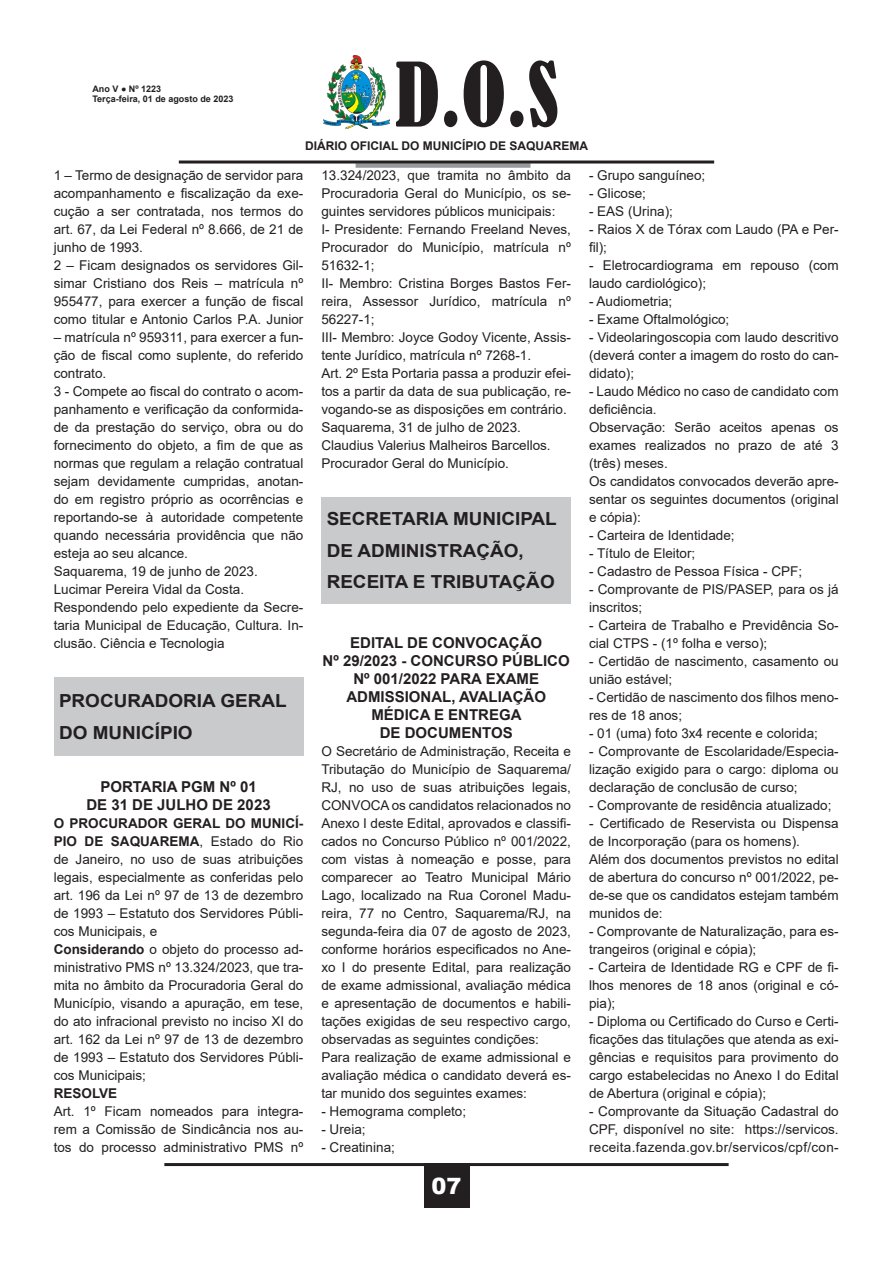
<style>
.page{position:relative;width:893px;height:1263px;background:#fff}
.page>*{position:absolute;margin:0;border:0;box-sizing:border-box;transform-origin:0 0}
.t1{font:condensed 82.5px "Bernard";color:#231f20}
.t2{font:900 22.5px "Arial";color:#fff}
.t3{font:700 18px "Arial";color:#231f20;scale:1.05 1}
.t4{font:700 15px/18px "Arial";color:#231f20;text-align:center}
.t5{font:13.5px/18px "Arial";color:#231f20;text-align:justify}
.t6{font:700 13.5px "Arial";color:#231f20}
.t7{font:700 12px "Arial";color:#231f20}
.t8{font:700 9px/10.8px "Arial";color:#231f20}
.s1{font-weight:700}
</style>
<div class="page">
<hr style="left:164px;top:1163px;width:565px;height:3px;background:#231f20">
<div style="left:424px;top:1163px;width:45px;height:45px;background:#231f20"></div>
<img style="left:324px;top:55px;width:65px;height:73px">
<div style="left:356px;top:163px;width:174px;height:5px;background:#97999c"></div>
<hr style="left:179px;top:161px;width:535px;height:3px;background:#231f20">
<div style="left:54px;top:677px;width:249px;height:79px;background:#c9cacc"></div>
<div style="left:321px;top:497px;width:250px;height:107px;background:#c9cacc"></div>
<p class="t8" style="left:92px;top:83px;width:142px">Ano V ● Nº 1223<br>Terça-feira, 01 de agosto de 2023</p>
<h1 class="t1" style="left:395px;top:47px;width:165px">D.O.S</h1>
<p class="t7" style="left:305px;top:137px;width:285px">DIÁRIO OFICIAL DO MUNICÍPIO DE SAQUAREMA</p>
<p class="t5" style="left:54px;top:166px;width:251px">1 – Termo de designação de servidor para acompanhamento e fiscalização da exe&shy;cução a ser contratada, nos termos do art. 67, da Lei Federal nº 8.666, de 21 de junho de 1993.</p>
<p class="t5" style="left:54px;top:256px;width:251px">2 – Ficam designados os servidores Gil&shy;simar Cristiano dos Reis – matrícula nº 955477, para exercer a função de fiscal como titular e Antonio Carlos P.A. Junior</p>
<p class="t5" style="left:54px;top:328px;width:251px">– matrícula nº 959311, para exercer a fun&shy;ção de fiscal como suplente, do referido contrato.</p>
<p class="t5" style="left:54px;top:382px;width:251px">3 - Compete ao fiscal do contrato o acom&shy;panhamento e verificação da conformida&shy;de da prestação do serviço, obra ou do fornecimento do objeto, a fim de que as normas que regulam a relação contratual sejam devidamente cumpridas, anotan&shy;do em registro próprio as ocorrências e reportando-se à autoridade competente quando necessária providência que não esteja ao seu alcance.</p>
<p class="t5" style="left:54px;top:562px;width:206px">Saquarema, 19 de junho de 2023.</p>
<p class="t5" style="left:54px;top:580px;width:192px">Lucimar Pereira Vidal da Costa.</p>
<p class="t5" style="left:54px;top:598px;width:251px">Respondendo pelo expediente da Secre&shy;taria Municipal de Educação, Cultura. In&shy;clusão. Ciência e Tecnologia</p>
<p class="t3" style="left:59px;top:688px;width:218px">PROCURADORIA GERAL</p>
<p class="t3" style="left:59px;top:720px;width:129px">DO MUNICÍPIO</p>
<p class="t4" style="left:100px;top:778px;width:158px">PORTARIA PGM Nº 01</p>
<p class="t4" style="left:86px;top:796px;width:186px">DE 31 DE JULHO DE 2023</p>
<p class="t5" style="left:54px;top:814px;width:251px"><span class="s1">O PROCURADOR GERAL DO MUNICÍ-PIO DE SAQUAREMA</span>, Estado do Rio de Janeiro, no uso de suas atribuições legais, especialmente as conferidas pelo art. 196 da Lei nº 97 de 13 de dezembro de 1993 – Estatuto dos Servidores Públi&shy;cos Municipais, e</p>
<p class="t5" style="left:54px;top:940px;width:251px"><span class="s1">Considerando</span> o objeto do processo ad&shy;ministrativo PMS nº 13.324/2023, que tra&shy;mita no âmbito da Procuradoria Geral do Município, visando a apuração, em tese, do ato infracional previsto no inciso XI do art. 162 da Lei nº 97 de 13 de dezembro de 1993 – Estatuto dos Servidores Públi&shy;cos Municipais;</p>
<p class="t6" style="left:54px;top:1084px;width:65px">RESOLVE</p>
<p class="t5" style="left:54px;top:1102px;width:251px">Art. 1º Ficam nomeados para integra&shy;rem a Comissão de Sindicância nos au&shy;tos do processo administrativo PMS nº</p>
<p class="t5" style="left:321px;top:166px;width:251px">13.324/2023, que tramita no âmbito da Procuradoria Geral do Município, os se&shy;guintes servidores públicos municipais:</p>
<p class="t5" style="left:321px;top:220px;width:251px">I- Presidente: Fernando Freeland Neves, Procurador do Município, matrícula nº 51632-1;</p>
<p class="t5" style="left:321px;top:274px;width:251px">II- Membro: Cristina Borges Bastos Fer&shy;reira, Assessor Jurídico, matrícula nº 56227-1;</p>
<p class="t5" style="left:321px;top:328px;width:251px">III- Membro: Joyce Godoy Vicente, Assis&shy;tente Jurídico, matrícula nº 7268-1.</p>
<p class="t5" style="left:321px;top:364px;width:251px">Art. 2º Esta Portaria passa a produzir efei&shy;tos a partir da data de sua publicação, re&shy;vogando-se as disposições em contrário.</p>
<p class="t5" style="left:321px;top:418px;width:201px">Saquarema, 31 de julho de 2023.</p>
<p class="t5" style="left:321px;top:436px;width:231px">Claudius Valerius Malheiros Barcellos.</p>
<p class="t5" style="left:321px;top:454px;width:189px">Procurador Geral do Município.</p>
<p class="t3" style="left:327px;top:506px;width:221px">SECRETARIA MUNICIPAL</p>
<p class="t3" style="left:327px;top:538px;width:189px">DE ADMINISTRAÇÃO,</p>
<p class="t3" style="left:327px;top:569px;width:219px">RECEITA E TRIBUTAÇÃO</p>
<p class="t4" style="left:350px;top:634px;width:193px">EDITAL DE CONVOCAÇÃO</p>
<p class="t4" style="left:323px;top:652px;width:249px">Nº 29/2023 - CONCURSO PÚBLICO<br>Nº 001/2022 PARA EXAME</p>
<p class="t4" style="left:346px;top:688px;width:201px">ADMISSIONAL, AVALIAÇÃO</p>
<p class="t4" style="left:371px;top:706px;width:152px">MÉDICA E ENTREGA</p>
<p class="t4" style="left:380px;top:724px;width:135px">DE DOCUMENTOS</p>
<p class="t5" style="left:321px;top:742px;width:251px">O Secretário de Administração, Receita e Tributação do Município de Saquarema/ RJ, no uso de suas atribuições legais, CONVOCA os candidatos relacionados no Anexo I deste Edital, aprovados e classifi&shy;cados no Concurso Público nº 001/2022, com vistas à nomeação e posse, para comparecer ao Teatro Municipal Mário Lago, localizado na Rua Coronel Madu&shy;reira, 77 no Centro, Saquarema/RJ, na segunda-feira dia 07 de agosto de 2023, conforme horários especificados no Ane&shy;xo I do presente Edital, para realização de exame admissional, avaliação médica e apresentação de documentos e habili&shy;tações exigidas de seu respectivo cargo, observadas as seguintes condições:</p>
<p class="t5" style="left:321px;top:1048px;width:251px">Para realização de exame admissional e avaliação médica o candidato deverá es&shy;tar munido dos seguintes exames:</p>
<p class="t5" style="left:321px;top:1102px;width:146px">- Hemograma completo;</p>
<p class="t5" style="left:321px;top:1120px;width:46px">- Ureia;</p>
<p class="t5" style="left:321px;top:1138px;width:75px">- Creatinina;</p>
<h2 class="t2" style="left:431px;top:1170px;width:32px">07</h2>
<p class="t5" style="left:589px;top:166px;width:118px">- Grupo sanguíneo;</p>
<p class="t5" style="left:589px;top:184px;width:59px">- Glicose;</p>
<p class="t5" style="left:589px;top:202px;width:86px">- EAS (Urina);</p>
<p class="t5" style="left:589px;top:220px;width:251px">- Raios X de Tórax com Laudo (PA e Per&shy;fil);</p>
<p class="t5" style="left:589px;top:256px;width:251px">- Eletrocardiograma em repouso (com laudo cardiológico);</p>
<p class="t5" style="left:589px;top:292px;width:85px">- Audiometria;</p>
<p class="t5" style="left:589px;top:310px;width:142px">- Exame Oftalmológico;</p>
<p class="t5" style="left:589px;top:328px;width:251px">- Videolaringoscopia com laudo descritivo (deverá conter a imagem do rosto do can&shy;didato);</p>
<p class="t5" style="left:589px;top:382px;width:251px">- Laudo Médico no caso de candidato com deficiência.</p>
<p class="t5" style="left:589px;top:418px;width:251px">Observação: Serão aceitos apenas os exames realizados no prazo de até 3 (três) meses.</p>
<p class="t5" style="left:589px;top:472px;width:251px">Os candidatos convocados deverão apre&shy;sentar os seguintes documentos (original e cópia):</p>
<p class="t5" style="left:589px;top:526px;width:147px">- Carteira de Identidade;</p>
<p class="t5" style="left:589px;top:544px;width:108px">- Título de Eleitor;</p>
<p class="t5" style="left:589px;top:562px;width:215px">- Cadastro de Pessoa Física - CPF;</p>
<p class="t5" style="left:589px;top:580px;width:251px">- Comprovante de PIS/PASEP, para os já inscritos;</p>
<p class="t5" style="left:589px;top:616px;width:251px">- Carteira de Trabalho e Previdência So&shy;cial CTPS - (1º folha e verso);</p>
<p class="t5" style="left:589px;top:652px;width:251px">- Certidão de nascimento, casamento ou união estável;</p>
<p class="t5" style="left:589px;top:688px;width:251px">- Certidão de nascimento dos filhos meno&shy;res de 18 anos;</p>
<p class="t5" style="left:589px;top:724px;width:230px">- 01 (uma) foto 3x4 recente e colorida;</p>
<p class="t5" style="left:589px;top:742px;width:251px">- Comprovante de Escolaridade/Especia&shy;lização exigido para o cargo: diploma ou declaração de conclusão de curso;</p>
<p class="t5" style="left:589px;top:796px;width:244px">- Comprovante de residência atualizado;</p>
<p class="t5" style="left:589px;top:814px;width:251px">- Certificado de Reservista ou Dispensa de Incorporação (para os homens).</p>
<p class="t5" style="left:589px;top:850px;width:251px">Além dos documentos previstos no edital de abertura do concurso nº 001/2022, pe&shy;de-se que os candidatos estejam também munidos de:</p>
<p class="t5" style="left:589px;top:922px;width:251px">- Comprovante de Naturalização, para es&shy;trangeiros (original e cópia);</p>
<p class="t5" style="left:589px;top:958px;width:251px">- Carteira de Identidade RG e CPF de fi&shy;lhos menores de 18 anos (original e có&shy;pia);</p>
<p class="t5" style="left:589px;top:1012px;width:251px">- Diploma ou Certificado do Curso e Certi&shy;ficações das titulações que atenda as exi&shy;gências e requisitos para provimento do cargo estabelecidas no Anexo I do Edital de Abertura (original e cópia);</p>
<p class="t5" style="left:589px;top:1102px;width:251px">- Comprovante da Situação Cadastral do CPF, disponível no site: https://servicos. receita.fazenda.gov.br/servicos/cpf/con-</p>
</div>
